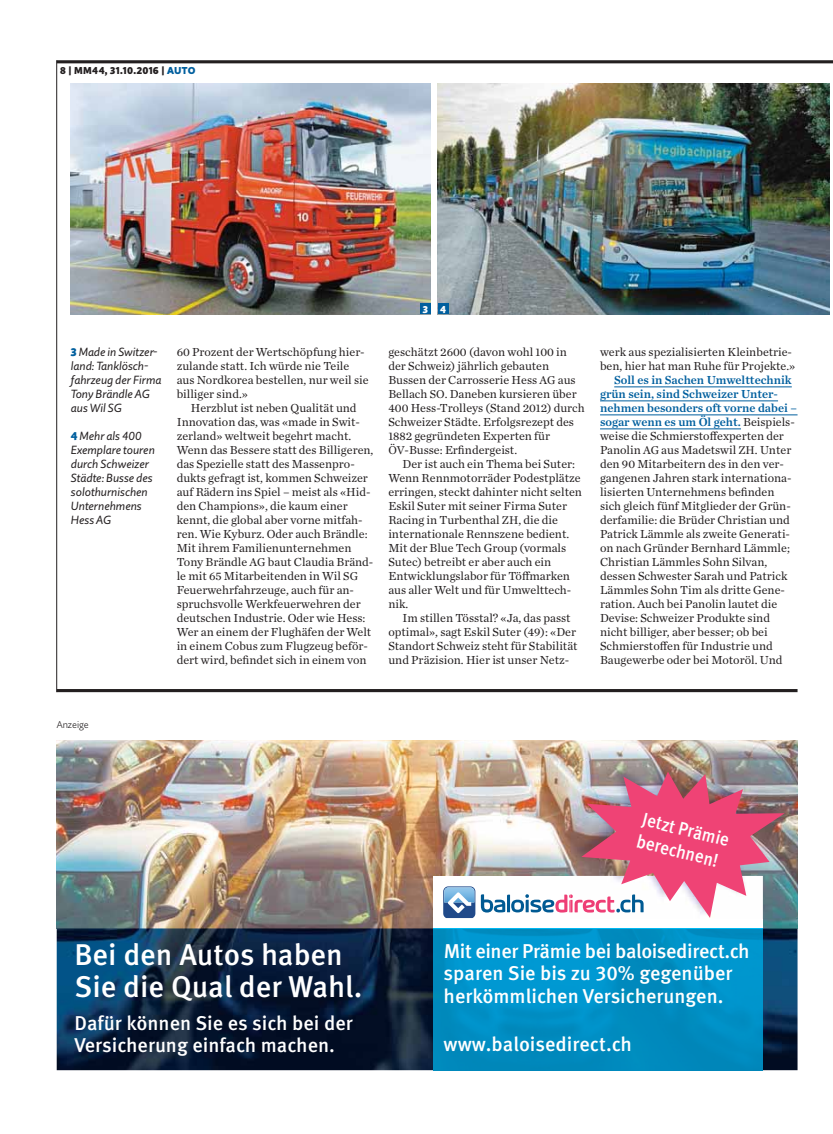
<style>
.page{position:relative;width:833px;height:1134px;background:#fff}
.page>*{position:absolute;margin:0;border:0;box-sizing:border-box;transform-origin:0 0}
.t1{font:500 30px/32.5px "Meta OT";color:#fff}
.t2{font:500 20px/22.5px "Meta OT";color:#fff}
.t3{font:500 18.75px/22.5px "Meta OT";color:#fff;scale:.91 1}
.t4{font:12.25px/14px "Chronicle Text G1";color:#231f20}
.t5{font:12.25px/14px "Chronicle Text G1 Semi";color:#005f9e}
.t6{font:italic 11.75px/14px "Quire Sans Pro";color:#231f20}
.t7{font:900 10px "Quire Sans Pro";letter-spacing:.03em;color:#231f20}
.t8{font:900 10px "Quire Sans Pro";color:#fff}
.t9{font:300 9.75px "Quire Sans Pro";color:#231f20}
.s1{color:#005f9e}
.s2{font-weight:900;font-style:normal;font-size:11.25px;color:#005f9e}
.s3{font-size:11.75px}
.s4{font-family:"Chronicle Text G1";color:#231f20}
</style>
<div class="page">
<img style="left:57px;top:741px;width:740px;height:329px">
<div style="left:433px;top:876px;width:329px;height:53px;background:#fff"></div>
<img style="left:433px;top:929px;width:329px;height:141px">
<hr style="left:433px;top:928px;width:329px;height:1px;background:#00b9f2">
<svg style="left:443px;top:886px;width:32px;height:32px"></svg>
<img style="left:570px;top:761px;width:215px;height:157px">
<img style="left:481px;top:772px;width:303px;height:146px">
<hr style="left:614px;top:387px;width:178px;height:1px;background:#005f9e">
<hr style="left:600px;top:401px;width:178px;height:1px;background:#005f9e">
<hr style="left:600px;top:415px;width:197px;height:1px;background:#005f9e">
<hr style="left:600px;top:429px;width:141px;height:1px;background:#005f9e">
<img style="left:71px;top:84px;width:360px;height:230px">
<img style="left:438px;top:84px;width:391px;height:230px">
<div style="left:438px;top:303px;width:10px;height:11px;background:#005f9e"></div>
<div style="left:420px;top:303px;width:11px;height:11px;background:#005f9e"></div>
<hr style="left:57px;top:689px;width:740px;height:3px;background:#231f20">
<hr style="left:56px;top:60px;width:1px;height:632px;background:#231f20">
<hr style="left:57px;top:60px;width:776px;height:3px;background:#231f20">
<p class="t7" style="left:60px;top:67px;width:137px">8 | MM44, 31.10.2016 | <span class="s1">AUTO</span></p>
<p class="t6" style="left:71px;top:346px;width:92px"><span class="s2">3</span> Made in Switzer&shy;land: Tanklösch&shy;fahrzeug der Firma<br>Tony Brändle AG aus Wil SG</p>
<p class="t6" style="left:71px;top:430px;width:85px"><span class="s2">4</span> Mehr als 400<br>Exemplare touren durch Schweizer<br>Städte: Busse des solothurnischen<br>Unternehmens<br>Hess AG</p>
<p class="t4" style="left:177px;top:346px;width:193px"><span class="s3">60</span> Prozent der Wertschöpfung hier&shy;zulande statt. Ich würde nie Teile aus Nordkorea bestellen, nur weil sie billiger sind.»</p>
<p class="t4" style="left:177px;top:402px;width:198px;text-indent:14px">Herzblut ist neben Qualität und Innovation das, was «made in Swit&shy;zerland» weltweit begehrt macht.<br>Wenn das Bessere statt des Billigeren, das Spezielle statt des Massenpro&shy;dukts gefragt ist, kommen Schweizer auf Rädern ins Spiel – meist als «Hid&shy;den Champions», die kaum einer kennt, die global aber vorne mitfah&shy;ren. Wie Kyburz. Oder auch Brändle:<br>Mit ihrem Familienunternehmen Tony Brändle <span class="s3">AG</span> baut Claudia Bränd&shy;le mit <span class="s3">65</span> Mitarbeitenden in Wil <span class="s3">SG </span>Feuerwehrfahrzeuge, auch für an&shy;spruchsvolle Werkfeuerwehren der deutschen Industrie. Oder wie Hess:<br>Wer an einem der Flughäfen der Welt in einem Cobus zum Flugzeug beför&shy;dert wird, befindet sich in einem von</p>
<p class="t8" style="left:423px;top:305px;width:25px">3 4</p>
<p class="t4" style="left:388px;top:346px;width:198px">geschätzt <span class="s3">2600</span> (davon wohl <span class="s3">100</span> in der Schweiz) jährlich gebauten Bussen der Carrosserie Hess <span class="s3">AG</span> aus Bellach <span class="s3">SO</span>. Daneben kursieren über <span class="s3">400</span> Hess-Trolleys (Stand <span class="s3">2012</span>) durch Schweizer Städte. Erfolgsrezept des <span class="s3">1882</span> gegründeten Experten für <span class="s3">ÖV</span>-Busse: Erfindergeist.</p>
<p class="t4" style="left:388px;top:458px;width:195px;text-indent:14px">Der ist auch ein Thema bei Suter:<br>Wenn Rennmotorräder Podestplätze erringen, steckt dahinter nicht selten<br>Eskil Suter mit seiner Firma Suter<br>Racing in Turbenthal <span class="s3">ZH</span>, die die internationale Rennszene bedient.<br>Mit der Blue Tech Group (vormals<br>Sutec) betreibt er aber auch ein<br>Entwicklungslabor für Töffmarken aus aller Welt und für Umwelttech&shy;nik.</p>
<p class="t4" style="left:388px;top:612px;width:191px;text-indent:14px">Im stillen Tösstal? «Ja, das passt optimal», sagt Eskil Suter (<span class="s3">49</span>): «Der Standort Schweiz steht für Stabilität und Präzision. Hier ist unser Netz-</p>
<p class="t4" style="left:600px;top:346px;width:197px">werk aus spezialisierten Kleinbetrie&shy;ben, hier hat man Ruhe für Projekte.»</p>
<p class="t5" style="left:600px;top:374px;width:198px;text-indent:14px">Soll es in Sachen Umwelttechnik grün sein, sind Schweizer Unter&shy;nehmen besonders oft vorne dabei – sogar wenn es um Öl geht. <span class="s4">Beispiels-</span></p>
<p class="t4" style="left:600px;top:430px;width:193px">weise die Schmierstoffexperten der Panolin <span class="s3">AG</span> aus Madetswil <span class="s3">ZH</span>. Unter den <span class="s3">90</span> Mitarbeitern des in den ver&shy;gangenen Jahren stark internationa&shy;lisierten Unternehmens befinden sich gleich fünf Mitglieder der Grün&shy;derfamilie: die Brüder Christian und Patrick Lämmle als zweite Generati&shy;on nach Gründer Bernhard Lämmle; Christian Lämmles Sohn Silvan, dessen Schwester Sarah und Patrick Lämmles Sohn Tim als dritte Gene&shy;ration. Auch bei Panolin lautet die Devise: Schweizer Produkte sind nicht billiger, aber besser; ob bei Schmierstoffen für Industrie und Baugewerbe oder bei Motoröl. Und</p>
<p class="t9" style="left:57px;top:721px;width:34px">Anzeige</p>
<h1 class="t1" style="left:74px;top:941px;width:289px">Bei den Autos haben<br>Sie die Qual der Wahl.</h1>
<h2 class="t2" style="left:74px;top:1014px;width:280px">Dafür können Sie es sich bei der<br>Versicherung einfach machen.</h2>
<h3 class="t3" style="left:644px;top:810px;width:100px;rotate:14deg">Jetzt Prämie berechnen!</h3>
<h2 class="t2" style="left:443px;top:942px;width:307px">Mit einer Prämie bei baloisedirect.ch sparen Sie bis zu 30% gegenüber herkömmlichen Versicherungen.</h2>
<h2 class="t2" style="left:443px;top:1035px;width:190px">www.baloisedirect.ch</h2>
</div>
